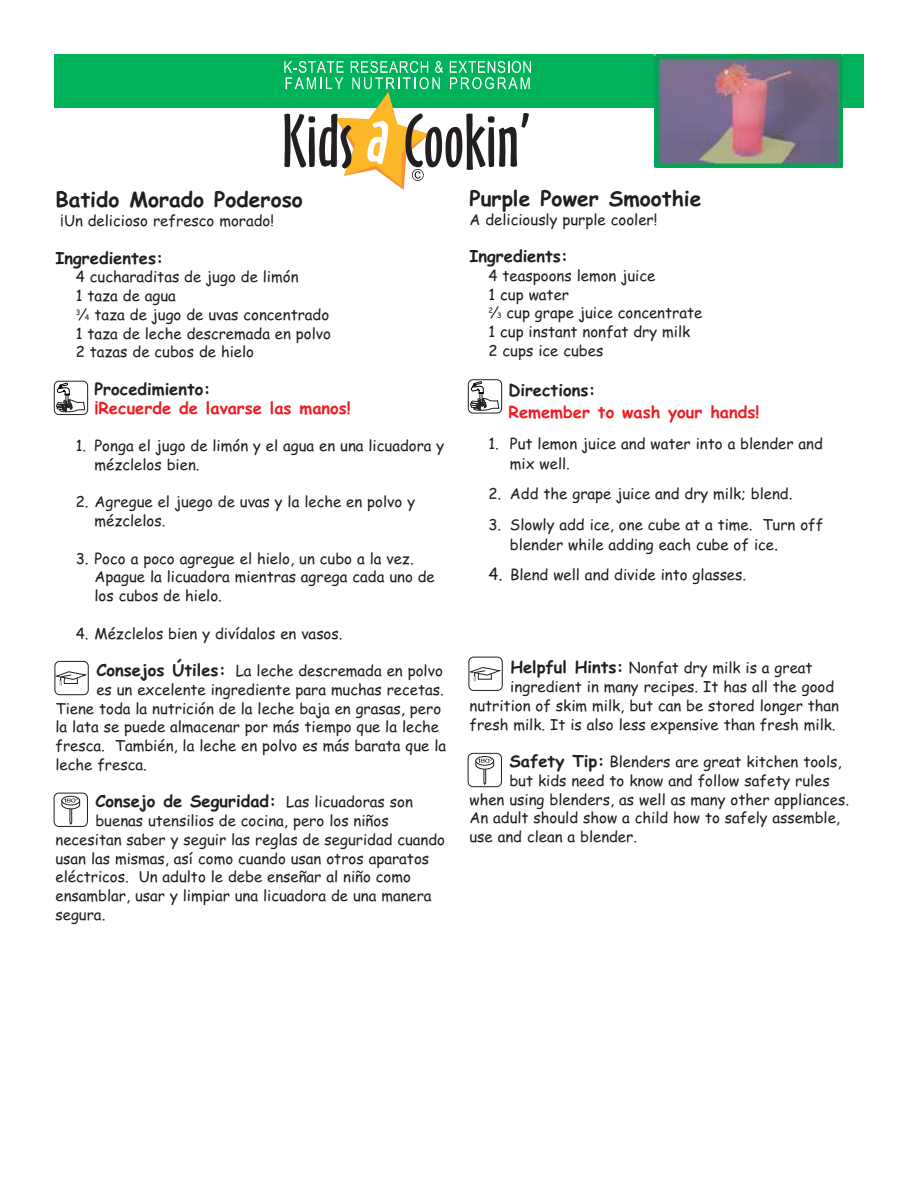
<style>
.page{position:relative;width:918px;height:1188px;background:#fff}
.page>*{position:absolute;margin:0;border:0;box-sizing:border-box;transform-origin:0 0}
.t1{font:700 21px "Comic Sans MS";color:#231f20}
.t2{font:700 16.5px "Comic Sans MS";color:#231f20}
.t3{font:700 16.5px "Comic Sans MS";color:#ed1e25}
.t4{font:15px/18.8px "Comic Sans MS";color:#231f20}
.s1{font-style:italic}
.s2{font-size:7.5px}
.s3{font-weight:700;font-size:16.5px}
.s4{font-weight:400;font-size:15px}
.s5{font-size:16.5px}
</style>
<div class="page">
<div style="left:54px;top:54px;width:810px;height:54px;background:#00b259"></div>
<img style="left:654px;top:54px;width:189px;height:113px">
<svg style="left:284px;top:61px;width:247px;height:129px"></svg>
<svg style="left:53px;top:380px;width:36px;height:36px"></svg>
<svg style="left:56px;top:383px;width:29px;height:29px"></svg>
<div style="left:54px;top:381px;width:34px;height:34px;border:1px solid #231f20;border-radius:5px"></div>
<div style="left:55px;top:661px;width:34px;height:34px;border:1px solid #231f20;border-radius:5px"></div>
<svg style="left:54px;top:671px;width:34px;height:15px"></svg>
<div style="left:54px;top:793px;width:34px;height:34px;border:1px solid #231f20;border-radius:5px"></div>
<svg style="left:62px;top:796px;width:18px;height:9px"></svg>
<svg style="left:61px;top:798px;width:19px;height:27px"></svg>
<svg style="left:467px;top:379px;width:36px;height:35px"></svg>
<svg style="left:470px;top:381px;width:29px;height:30px"></svg>
<div style="left:468px;top:379px;width:34px;height:34px;border:1px solid #231f20;border-radius:5px"></div>
<div style="left:469px;top:657px;width:34px;height:34px;border:1px solid #231f20;border-radius:5px"></div>
<svg style="left:468px;top:667px;width:34px;height:15px"></svg>
<div style="left:468px;top:753px;width:34px;height:34px;border:1px solid #231f20;border-radius:5px"></div>
<svg style="left:476px;top:756px;width:18px;height:10px"></svg>
<svg style="left:475px;top:759px;width:19px;height:26px"></svg>
<h1 class="t1" style="left:56px;top:191px;width:249px">Batido Morado Poderoso</h1>
<p class="t4" style="left:60px;top:213px;width:215px">¡Un delicioso refresco morado!</p>
<p class="t2" style="left:56px;top:251px;width:109px">Ingredientes:</p>
<p class="t4" style="left:76px;top:269px;width:257px">4 cucharaditas de jugo de limón<br>1 taza de agua<br><sup>3</sup><span class="s1">/</span><span class="s2">4</span> taza de jugo de uvas concentrado<br>1 taza de leche descremada en polvo<br>2 tazas de cubos de hielo</p>
<p class="t2" style="left:94px;top:382px;width:118px">Procedimiento:</p>
<p class="t3" style="left:94px;top:401px;width:258px">¡Recuerde de lavarse las manos!</p>
<p class="t4" style="left:94px;top:438px;width:351px;text-indent:-19px">1. Ponga el jugo de limón y el agua en una licuadora y mézclelos bien.</p>
<p class="t4" style="left:94px;top:494px;width:322px;text-indent:-19px">2. Agregue el juego de uvas y la leche en polvo y mézclelos.</p>
<p class="t4" style="left:94px;top:550px;width:342px;text-indent:-19px">3. Poco a poco agregue el hielo, un cubo a la vez.<br>Apague la licuadora mientras agrega cada uno de los cubos de hielo.</p>
<p class="t4" style="left:76px;top:625px;width:268px">4. Mézclelos bien y divídalos en vasos.</p>
<p class="t4" style="left:96px;top:663px;width:348px"><span class="s3">Consejos Útiles:</span> La leche descremada en polvo</p>
<p class="t4" style="left:96px;top:682px;width:349px">es un excelente ingrediente para muchas recetas.</p>
<p class="t4" style="left:56px;top:700px;width:387px">Tiene toda la nutrición de la leche baja en grasas, pero</p>
<p class="t4" style="left:56px;top:719px;width:385px">la lata se puede almacenar por más tiempo que la leche</p>
<p class="t4" style="left:56px;top:738px;width:392px">fresca. También, la leche en polvo es más barata que la</p>
<p class="t4" style="left:56px;top:757px;width:93px">leche fresca.</p>
<p class="t2" style="left:95px;top:794px;width:319px">Consejo de Seguridad: <span class="s4">Las licuadoras son</span></p>
<p class="t4" style="left:56px;top:813px;width:391px;text-indent:40px">buenas utensilios de cocina, pero los niños necesitan saber y seguir las reglas de seguridad cuando usan las mismas, así como cuando usan otros aparatos eléctricos. Un adulto le debe enseñar al niño como ensamblar, usar y limpiar una licuadora de una manera segura.</p>
<h1 class="t1" style="left:470px;top:189px;width:233px">Purple Power Smoothie</h1>
<p class="t4" style="left:470px;top:211px;width:189px">A deliciously purple cooler!</p>
<p class="t2" style="left:470px;top:249px;width:100px">Ingredients:</p>
<p class="t4" style="left:489px;top:268px;width:215px">4 teaspoons lemon juice<br>1 cup water<br><sup>2</sup><span class="s1">/</span><span class="s2">3</span> cup grape juice concentrate<br>1 cup instant nonfat dry milk<br>2 cups ice cubes</p>
<p class="t2" style="left:508px;top:383px;width:89px">Directions:</p>
<p class="t3" style="left:508px;top:405px;width:252px">Remember to wash your hands!</p>
<p class="t4" style="left:510px;top:435px;width:314px;line-height:19.6px;text-indent:-21px">1. Put lemon juice and water into a blender and mix well.</p>
<p class="t4" style="left:489px;top:486px;width:305px">2. Add the grape juice and dry milk; blend.</p>
<p class="t4" style="left:510px;top:515px;width:315px;line-height:20.9px;text-indent:-21px">3. Slowly add ice, one cube at a time. Turn off blender while adding each cube of ice<span class="s5">.</span></p>
<p class="t4" style="left:488px;top:566px;width:259px"><span class="s5">4.</span> Blend well and divide into glasses.</p>
<p class="t4" style="left:510px;top:660px;width:304px"><span class="s3">Helpful Hints:</span> Nonfat dry milk is a great</p>
<p class="t4" style="left:510px;top:679px;width:326px">ingredient in many recipes. It has all the good</p>
<p class="t4" style="left:470px;top:698px;width:371px">nutrition of skim milk, but can be stored longer than</p>
<p class="t4" style="left:470px;top:716px;width:368px">fresh milk. It is also less expensive than fresh milk.</p>
<p class="t4" style="left:509px;top:754px;width:334px"><span class="s3">Safety Tip:</span> Blenders are great kitchen tools,</p>
<p class="t4" style="left:509px;top:773px;width:322px">but kids need to know and follow safety rules</p>
<p class="t4" style="left:470px;top:791px;width:381px">when using blenders, as well as many other appliances.</p>
<p class="t4" style="left:470px;top:810px;width:372px">An adult should show a child how to safely assemble,</p>
<p class="t4" style="left:470px;top:829px;width:169px">use and clean a blender.</p>
</div>
